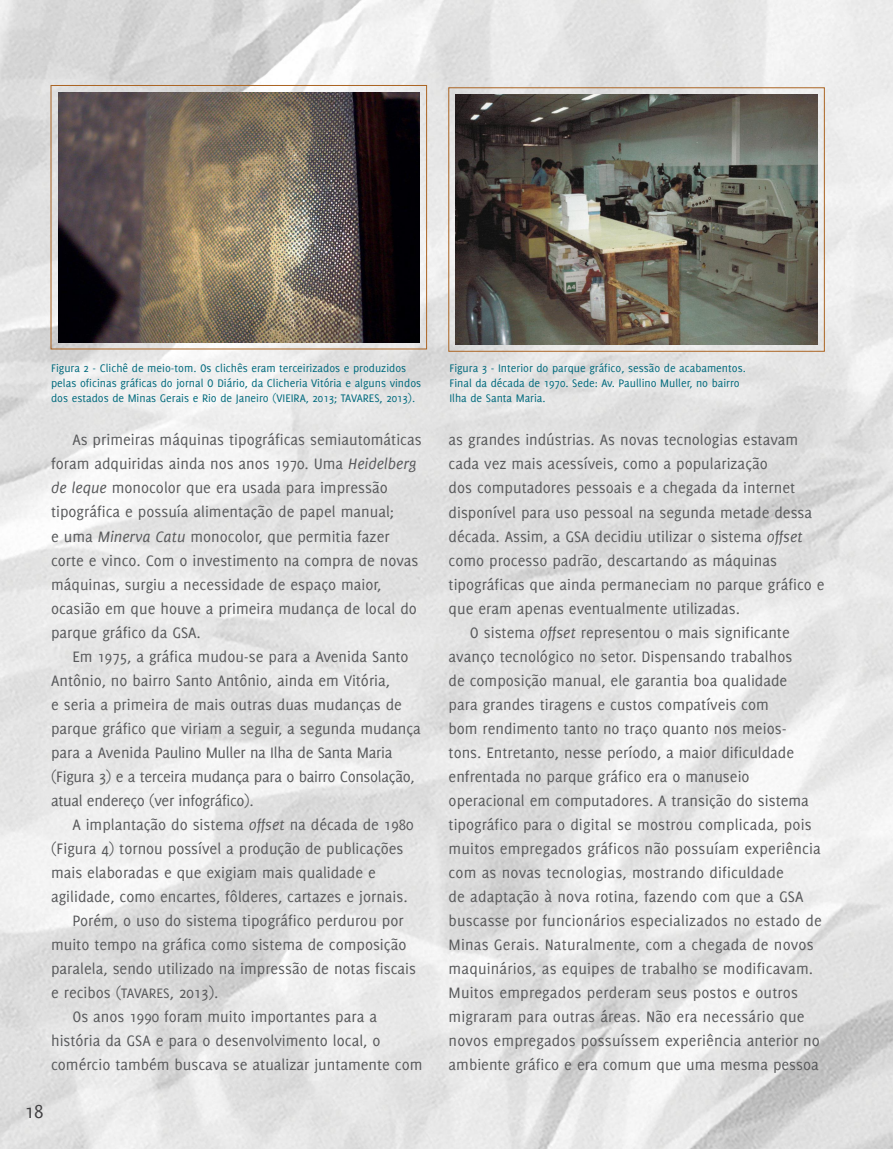
<style>
.page{position:relative;width:893px;height:1149px;background:#fff}
.page>*{position:absolute;margin:0;border:0;box-sizing:border-box;transform-origin:0 0}
.t1{font:21px "Delicious";color:#414042}
.t2{font:16.5px/24px "Delicious";color:#58595b}
.t3{font:12px/15px "Delicious";color:#006a7d}
.s1{font-style:italic}
.s2{font-size:15px}
</style>
<div class="page">
<img style="left:0;top:0;width:893px;height:1148px">
<img style="left:58px;top:92px;width:361px;height:250px">
<img style="left:456px;top:95px;width:361px;height:249px">
<div style="left:448px;top:87px;width:377px;height:264px;border:1px solid #ab6422"></div>
<div style="left:51px;top:85px;width:376px;height:264px;border:1px solid #ab6422"></div>
<p class="t3" style="left:51px;top:360px;width:372px">Figura 2 - Clichê de meio-tom. Os clichês eram terceirizados e produzidos pelas oficinas gráficas do jornal O Diário, da Clicheria Vitória e alguns vindos dos estados de M inas Gerais e Rio de Janeiro (VIEIRA</p>
<p class="t3" style="left:306px;top:390px;width:42px">, 2013; TAVARES</p>
<p class="t3" style="left:380px;top:390px;width:37px">, 2013).</p>
<p class="t2" style="left:51px;top:427px;width:372px;text-indent:21px">As primeiras máquinas tipográficas semiautomáticas foram adquiridas ainda nos anos 1970. Uma <span class="s1">Heidelberg de leque</span> monocolor que era usada para impressão tipográfica e possuía alimentação de papel manual;<br>e uma <span class="s1">Minerva Catu</span> monocolor, que permitia fazer corte e vinco. Com o investimento na compra de novas máquinas, surgiu a necessidade de espaço maior, ocasião em que houve a primeira mudança de local do parque gráfico da GSA.</p>
<p class="t2" style="left:51px;top:643px;width:371px;text-indent:21px">Em 1975, a gráfica mudou-se para a Avenida Santo Antônio, no bairro Santo Antônio, ainda em Vitória,<br>e seria a primeira de mais outras duas mudanças de parque gráfico que viriam a seguir, a segunda mudança para a Avenida Paulino M uller na I lha de Santa Maria (Figura 3) e a terceira mudança para o bairro Consolação, atual endereço (ver infográfico).</p>
<p class="t2" style="left:72px;top:812px;width:343px">A implantação do sistema <span class="s1">offset</span> na década de 1980</p>
<p class="t2" style="left:51px;top:836px;width:354px">(Figura 4) tornou possível a produção de publicações</p>
<p class="t2" style="left:51px;top:860px;width:326px">mais elaboradas e que exigiam mais qualidade e</p>
<p class="t2" style="left:51px;top:884px;width:358px">agilidade, como encartes, fôlderes, cartazes e jornais.</p>
<p class="t2" style="left:72px;top:908px;width:333px">Porém, o uso do sistema tipográfico perdurou por</p>
<p class="t2" style="left:51px;top:932px;width:357px">muito tempo na gráfica como sistema de composição</p>
<p class="t2" style="left:51px;top:956px;width:367px">paralela, sendo utilizado na impressão de notas fiscais</p>
<p class="t2" style="left:51px;top:980px;width:78px">e recibos (<span class="s2">TAVARES</span></p>
<p class="t2" style="left:170px;top:979px;width:50px">, 2013).</p>
<p class="t2" style="left:72px;top:1003px;width:306px">Os anos 1990 foram muito importantes para a</p>
<p class="t2" style="left:51px;top:1027px;width:85px">história da GSA</p>
<p class="t2" style="left:51px;top:1027px;width:373px;text-indent:105px">e para o desenvolvimento local, o comércio também buscava se atualizar juntamente com</p>
<p class="t1" style="left:25px;top:1098px;width:20px">18</p>
<p class="t3" style="left:449px;top:360px;width:298px">Figura 3 - I nterior do parque gráfico, sessão de acabamentos.<br>Final da década de 1970. Sede: Av. Paullino M uller, no bairro<br>I lha de Santa Maria.</p>
<p class="t2" style="left:449px;top:427px;width:365px">as grandes indústrias. As novas tecnologias estavam cada vez mais acessíveis, como a popularização<br>dos computadores pessoais e a chegada da internet disponível para uso pessoal na segunda metade dessa década. Assim, a GSA</p>
<p class="t2" style="left:595px;top:523px;width:210px">decidiu utilizar o sistema <span class="s1">offset</span></p>
<p class="t2" style="left:449px;top:547px;width:330px">como processo padrão, descartando as máquinas</p>
<p class="t2" style="left:449px;top:571px;width:377px">tipográficas que ainda permaneciam no parque gráfico e</p>
<p class="t2" style="left:449px;top:595px;width:293px">que eram apenas eventualmente utilizadas.</p>
<p class="t2" style="left:470px;top:619px;width:321px">O sistema <span class="s1">offset</span> representou o mais significante</p>
<p class="t2" style="left:449px;top:643px;width:345px">avanço tecnológico no setor. Dispensando trabalhos</p>
<p class="t2" style="left:449px;top:667px;width:340px">de composição manual, ele garantia boa qualidade</p>
<p class="t2" style="left:449px;top:691px;width:322px">para grandes tiragens e custos compatíveis com</p>
<p class="t2" style="left:449px;top:715px;width:340px">bom rendimento tanto no traço quanto nos meios-</p>
<p class="t2" style="left:449px;top:739px;width:347px">tons. Entretanto, nesse período, a maior dificuldade</p>
<p class="t2" style="left:449px;top:763px;width:303px">enfrentada no parque gráfico era o manuseio</p>
<p class="t2" style="left:449px;top:788px;width:362px">operacional em computadores. A transição do sistema</p>
<p class="t2" style="left:449px;top:812px;width:365px">tipográfico para o digital se mostrou complicada, pois</p>
<p class="t2" style="left:449px;top:836px;width:374px">muitos empregados gráficos não possuíam experiência</p>
<p class="t2" style="left:449px;top:860px;width:337px">com as novas tecnologias, mostrando dificuldade</p>
<p class="t2" style="left:449px;top:884px;width:340px">de adaptação à nova rotina, fazendo com que a GSA</p>
<p class="t2" style="left:449px;top:908px;width:375px">buscasse por funcionários especializados no estado de</p>
<p class="t2" style="left:449px;top:932px;width:366px">M inas Gerais. Naturalmente, com a chegada de novos</p>
<p class="t2" style="left:449px;top:956px;width:366px">maquinários, as equipes de trabalho se modificavam.</p>
<p class="t2" style="left:449px;top:980px;width:351px">M uitos empregados perderam seus postos e outros</p>
<p class="t2" style="left:449px;top:1004px;width:357px">migraram para outras áreas. Não era necessário que</p>
<p class="t2" style="left:449px;top:1028px;width:373px">novos empregados possuíssem experiência anterior no</p>
<p class="t2" style="left:449px;top:1052px;width:372px">ambiente gráfico e era comum que uma mesma pessoa</p>
</div>
